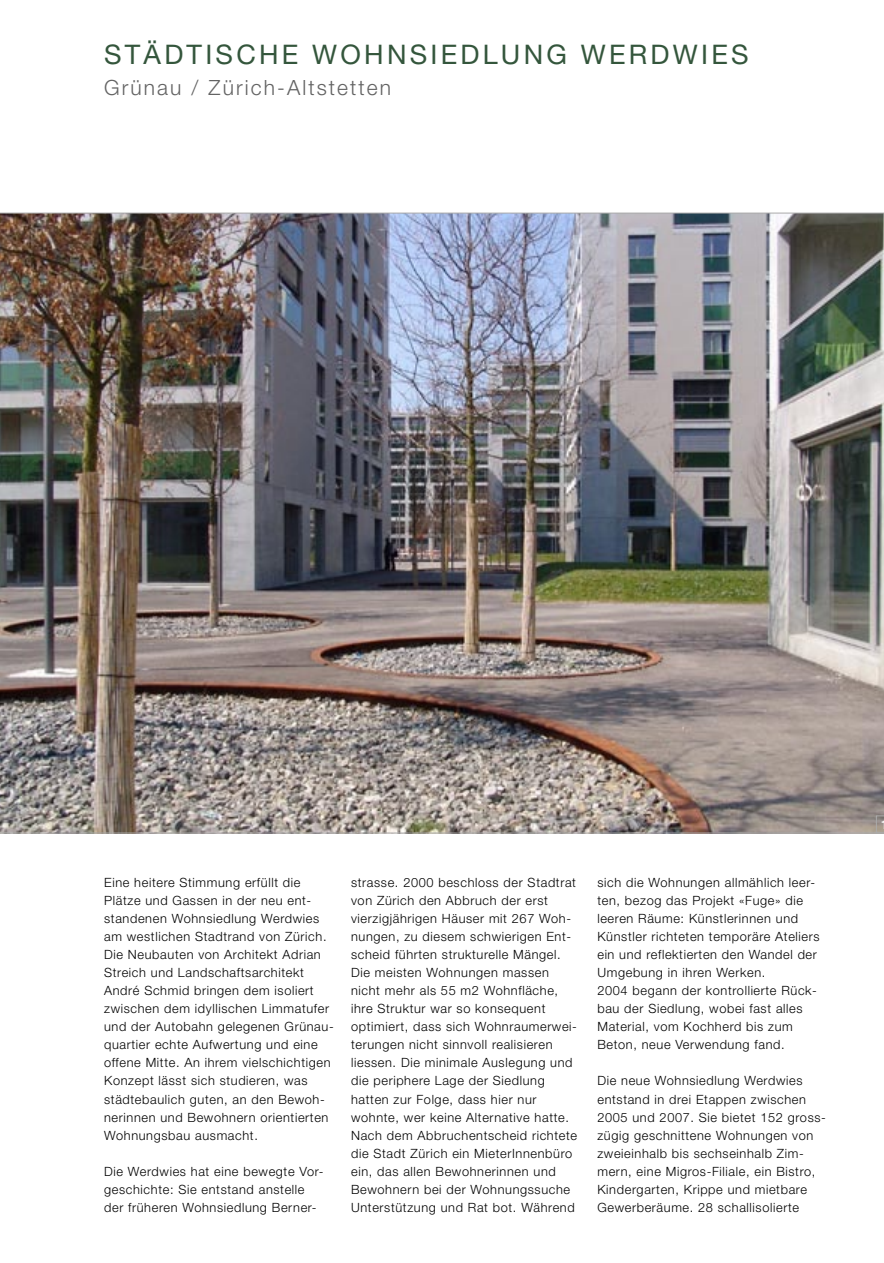
<style>
.page{position:relative;width:884px;height:1263px;background:#fff}
.page>*{position:absolute;margin:0;border:0;box-sizing:border-box;transform-origin:0 0}
.t1{font:27px "Helvetica Neue LT";letter-spacing:.12em;color:#34563c}
.t2{font:300 21px "Helvetica Neue LT";letter-spacing:.1em;color:#636363}
.t3{font:300 12.75px/18px "Helvetica Neue LT";letter-spacing:.05em;color:#000}
.t4{font:500 12.75px "Helvetica Neue LT";color:#fff}
</style>
<div class="page">
<img style="left:0;top:213px;width:884px;height:620px">
<svg style="left:876px;top:815px;width:8px;height:18px"></svg>
<h1 class="t1" style="left:104px;top:38px;width:646px">STÄDTISCHE WOHNSIEDLUNG WERDWIES</h1>
<h2 class="t2" style="left:104px;top:75px;width:289px">Grünau / Zürich-Altstetten</h2>
<p class="t3" style="left:104px;top:874px;width:231px">Eine heitere Stimmung erfüllt die Plätze und Gassen in der neu ent&shy;standenen Wohnsiedlung Werdwies am westlichen Stadtrand von Zürich.<br>Die Neubauten von Architekt Adrian Streich und Landschaftsarchitekt André Schmid bringen dem isoliert zwischen dem idyllischen Limmatufer und der Autobahn gelegenen Grünau&shy;quartier echte Aufwertung und eine offene Mitte. An ihrem vielschichtigen Konzept lässt sich studieren, was städtebaulich guten, an den Bewoh&shy;nerinnen und Bewohnern orientierten Wohnungsbau ausmacht.</p>
<p class="t3" style="left:104px;top:1162px;width:221px">Die Werdwies hat eine bewegte Vor&shy;geschichte: Sie entstand anstelle der früheren Wohnsiedlung Berner-</p>
<p class="t3" style="left:351px;top:874px;width:228px">strasse. 2000 beschloss der Stadtrat von Zürich den Abbruch der erst vierzigjährigen Häuser mit 267 Woh&shy;nungen, zu diesem schwierigen Ent&shy;scheid führten strukturelle Mängel.<br>Die meisten Wohnungen massen nicht mehr als 55 m2 Wohnfläche, ihre Struktur war so konsequent optimiert, dass sich Wohnraumerwei&shy;terungen nicht sinnvoll realisieren liessen. Die minimale Auslegung und die periphere Lage der Siedlung hatten zur Folge, dass hier nur wohnte, wer keine Alternative hatte.<br>Nach dem Abbruchentscheid richtete die Stadt Zürich ein MieterInnenbüro ein, das allen Bewohnerinnen und Bewohnern bei der Wohnungssuche Unterstützung und Rat bot. Während</p>
<p class="t3" style="left:597px;top:874px;width:224px">sich die Wohnungen allmählich leer&shy;ten, bezog das Projekt «Fuge» die leeren Räume: Künstlerinnen und Künstler richteten temporäre Ateliers ein und reflektierten den Wandel der Umgebung in ihren Werken.<br>2004 begann der kontrollierte Rück&shy;bau der Siedlung, wobei fast alles Material, vom Kochherd bis zum Beton, neue Verwendung fand.</p>
<p class="t3" style="left:597px;top:1072px;width:230px">Die neue Wohnsiedlung Werdwies entstand in drei Etappen zwischen 2005 und 2007. Sie bietet 152 gross&shy;zügig geschnittene Wohnungen von zweieinhalb bis sechseinhalb Zim&shy;mern, eine Migros-Filiale, ein Bistro, Kindergarten, Krippe und mietbare Gewerberäume. 28 schallisolierte</p>
<p class="t4" style="left:881px;top:817px;width:9px">1</p>
</div>
